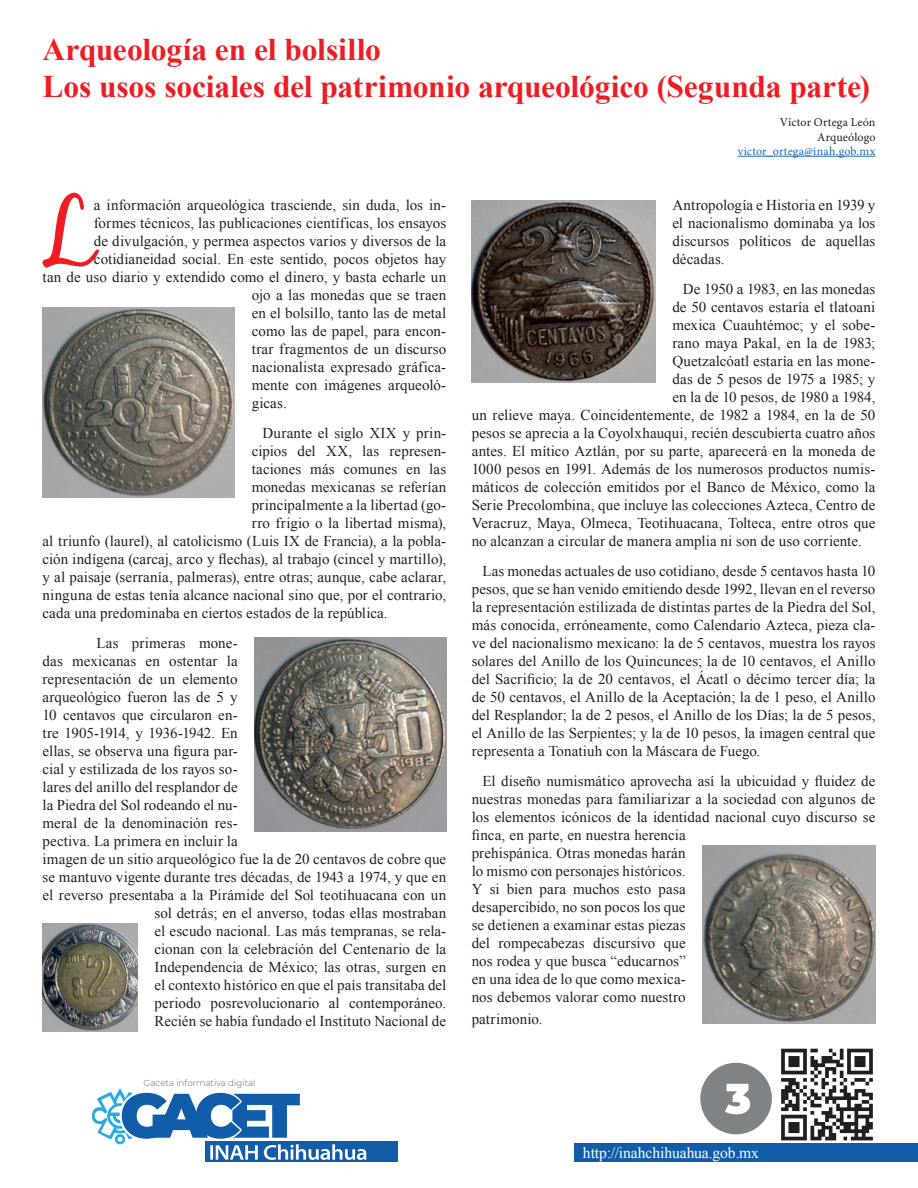
<style>
.page{position:relative;width:918px;height:1188px;background:#fff}
.page>*{position:absolute;margin:0;border:0;box-sizing:border-box;transform-origin:0 0}
.t1{font:93.9px "Black Jack";color:#ee1d23}
.t2{font:900 42px "Montserrat";color:#fff}
.t3{font:700 31.5px/37.8px "Times New Roman";letter-spacing:-.005em;color:#ee1d23}
.t4{font:15.6px "Times New Roman";color:#fff}
.t5{font:15px/18px "Times New Roman";letter-spacing:.005em;color:#231f20;text-align:justify}
.t6{font:15px "Times New Roman";letter-spacing:-.015em;color:#231f20}
.t7{font:12px/14.4px "Minion Pro";letter-spacing:.005em;color:#231f20;text-align:right}
.t8{font:12px "Minion Pro";letter-spacing:.01em;color:#1b69b4}
.t9{font:300 8.7px "Montserrat";color:#626364}
</style>
<div class="page">
<div style="left:205px;top:1141px;width:192px;height:21px;background:#125daa"></div>
<svg style="left:92px;top:1088px;width:274px;height:72px"></svg>
<div style="left:574px;top:1143px;width:344px;height:19px;background:#125daa"></div>
<div style="left:700px;top:1063px;width:72px;height:71px;background:#808385;border-radius:50%"></div>
<svg style="left:781px;top:1049px;width:92px;height:91px"></svg>
<hr style="left:738px;top:156px;width:137px;height:1px;background:#1b69b4">
<img style="left:43px;top:924px;width:95px;height:107px">
<img style="left:472px;top:200px;width:183px;height:182px">
<img style="left:43px;top:307px;width:192px;height:190px">
<img style="left:703px;top:846px;width:172px;height:178px">
<img style="left:255px;top:638px;width:191px;height:193px">
<h3 class="t3" style="left:43px;top:29px;width:829px">Arqueología en el bolsillo<br>Los usos sociales del patrimonio arqueológico (Segunda parte)</h3>
<p class="t7" style="left:780px;top:115px;width:97px">Víctor Ortega León<br>Arqueólogo</p>
<p class="t8" style="left:738px;top:143px;width:139px">victor_ortega@inah.gob.mx</p>
<h1 class="t1" style="left:40px;top:177px;width:55px">L</h1>
<p class="t5" style="left:94px;top:196px;width:354px">a información arqueológica trasciende, sin duda, los in-</p>
<p class="t5" style="left:94px;top:214px;width:354px">formes técnicos, las publicaciones científicas, los ensayos</p>
<p class="t5" style="left:94px;top:232px;width:354px">de divulgación, y permea aspectos varios y diversos de la</p>
<p class="t5" style="left:94px;top:250px;width:354px">cotidianeidad social. En este sentido, pocos objetos hay</p>
<p class="t5" style="left:43px;top:268px;width:405px">tan de uso diario y extendido como el dinero, y basta echarle un</p>
<p class="t5" style="left:252px;top:286px;width:196px">ojo a las monedas que se traen</p>
<p class="t5" style="left:252px;top:304px;width:196px">en el bolsillo, tanto las de metal</p>
<p class="t5" style="left:252px;top:322px;width:196px">como las de papel, para encon-</p>
<p class="t5" style="left:252px;top:340px;width:196px">trar fragmentos de un discurso</p>
<p class="t5" style="left:252px;top:358px;width:196px">nacionalista expresado gráfica-</p>
<p class="t5" style="left:252px;top:376px;width:196px">mente con imágenes arqueoló-</p>
<p class="t5" style="left:252px;top:394px;width:36px">gicas.</p>
<p class="t5" style="left:262px;top:424px;width:185px">Durante el siglo XIX y prin-</p>
<p class="t5" style="left:252px;top:442px;width:196px">cipios del XX, las represen-</p>
<p class="t5" style="left:252px;top:460px;width:196px">taciones más comunes en las</p>
<p class="t5" style="left:252px;top:478px;width:196px">monedas mexicanas se referían</p>
<p class="t5" style="left:252px;top:496px;width:196px">principalmente a la libertad (go-</p>
<p class="t5" style="left:252px;top:514px;width:196px">rro frigio o la libertad misma),</p>
<p class="t5" style="left:43px;top:532px;width:405px">al triunfo (laurel), al catolicismo (Luis IX de Francia), a la pobla-</p>
<p class="t5" style="left:43px;top:550px;width:405px">ción indígena (carcaj, arco y flechas), al trabajo (cincel y martillo),</p>
<p class="t5" style="left:43px;top:568px;width:405px">y al paisaje (serranía, palmeras), entre otras; aunque, cabe aclarar,</p>
<p class="t5" style="left:43px;top:586px;width:405px">ninguna de estas tenía alcance nacional sino que, por el contrario,</p>
<p class="t5" style="left:43px;top:604px;width:347px">cada una predominaba en ciertos estados de la república.</p>
<p class="t5" style="left:97px;top:634px;width:143px">Las primeras mone-</p>
<p class="t5" style="left:43px;top:652px;width:197px">das mexicanas en ostentar la</p>
<p class="t5" style="left:43px;top:670px;width:197px">representación de un elemento</p>
<p class="t5" style="left:43px;top:688px;width:197px">arqueológico fueron las de 5 y</p>
<p class="t5" style="left:43px;top:706px;width:197px">10 centavos que circularon en-</p>
<p class="t6" style="left:43px;top:723px;width:197px">tre 1905-1914, y 1936-1942. En</p>
<p class="t5" style="left:43px;top:742px;width:197px">ellas, se observa una figura par-</p>
<p class="t5" style="left:43px;top:760px;width:197px">cial y estilizada de los rayos so-</p>
<p class="t5" style="left:43px;top:778px;width:197px">lares del anillo del resplandor de</p>
<p class="t5" style="left:43px;top:796px;width:197px">la Piedra del Sol rodeando el nu-</p>
<p class="t5" style="left:43px;top:814px;width:197px">meral de la denominación res-</p>
<p class="t5" style="left:43px;top:832px;width:197px">pectiva. La primera en incluir la</p>
<p class="t5" style="left:43px;top:850px;width:405px">imagen de un sitio arqueológico fue la de 20 centavos de cobre que</p>
<p class="t5" style="left:43px;top:868px;width:405px">se mantuvo vigente durante tres décadas, de 1943 a 1974, y que en</p>
<p class="t5" style="left:43px;top:886px;width:405px">el reverso presentaba a la Pirámide del Sol teotihuacana con un</p>
<p class="t5" style="left:155px;top:904px;width:293px">sol detrás; en el anverso, todas ellas mostraban</p>
<p class="t5" style="left:155px;top:922px;width:293px">el escudo nacional. Las más tempranas, se rela-</p>
<p class="t5" style="left:155px;top:940px;width:293px">cionan con la celebración del Centenario de la</p>
<p class="t5" style="left:155px;top:958px;width:293px">Independencia de México; las otras, surgen en</p>
<p class="t5" style="left:155px;top:976px;width:293px">el contexto histórico en que el país transitaba del</p>
<p class="t5" style="left:155px;top:994px;width:293px">periodo posrevolucionario al contemporáneo.</p>
<p class="t5" style="left:155px;top:1012px;width:293px">Recién se había fundado el Instituto Nacional de</p>
<p class="t5" style="left:672px;top:196px;width:205px">Antropología e Historia en 1939 y el nacionalismo dominaba ya los discursos políticos de aquellas décadas.</p>
<p class="t5" style="left:683px;top:280px;width:194px">De 1950 a 1983, en las monedas</p>
<p class="t5" style="left:672px;top:298px;width:205px">de 50 centavos estaría el tlatoani</p>
<p class="t5" style="left:672px;top:316px;width:205px">mexica Cuauhtémoc; y el sobe-</p>
<p class="t5" style="left:672px;top:334px;width:205px">rano maya Pakal, en la de 1983;</p>
<p class="t5" style="left:672px;top:352px;width:205px">Quetzalcóatl estaría en las mone-</p>
<p class="t5" style="left:672px;top:370px;width:205px">das de 5 pesos de 1975 a 1985; y</p>
<p class="t5" style="left:672px;top:388px;width:205px">en la de 10 pesos, de 1980 a 1984,</p>
<p class="t5" style="left:472px;top:406px;width:405px">un relieve maya. Coincidentemente, de 1982 a 1984, en la de 50</p>
<p class="t5" style="left:472px;top:424px;width:405px">pesos se aprecia a la Coyolxhauqui, recién descubierta cuatro años</p>
<p class="t5" style="left:472px;top:442px;width:405px">antes. El mítico Aztlán, por su parte, aparecerá en la moneda de</p>
<p class="t5" style="left:472px;top:460px;width:405px">1000 pesos en 1991. Además de los numerosos productos numis-</p>
<p class="t5" style="left:472px;top:478px;width:405px">máticos de colección emitidos por el Banco de México, como la</p>
<p class="t5" style="left:472px;top:496px;width:405px">Serie Precolombina, que incluye las colecciones Azteca, Centro de</p>
<p class="t5" style="left:472px;top:514px;width:405px">Veracruz, Maya, Olmeca, Teotihuacana, Tolteca, entre otros que</p>
<p class="t5" style="left:472px;top:532px;width:392px">no alcanzan a circular de manera amplia ni son de uso corriente.</p>
<p class="t5" style="left:472px;top:562px;width:405px;text-indent:11px">Las monedas actuales de uso cotidiano, desde 5 centavos hasta 10 pesos, que se han venido emitiendo desde 1992, llevan en el reverso la representación estilizada de distintas partes de la Piedra del Sol, más conocida, erróneamente, como Calendario Azteca, pieza cla&shy;ve del nacionalismo mexicano: la de 5 centavos, muestra los rayos solares del Anillo de los Quincunces; la de 10 centavos, el Anillo del Sacrificio; la de 20 centavos, el Ácatl o décimo tercer día; la de 50 centavos, el Anillo de la Aceptación; la de 1 peso, el Anillo del Resplandor; la de 2 pesos, el Anillo de los Días; la de 5 pesos, el Anillo de las Serpientes; y la de 10 pesos, la imagen central que representa a Tonatiuh con la Máscara de Fuego.</p>
<p class="t5" style="left:472px;top:772px;width:405px;text-align:left;text-indent:11px">El diseño numismático aprovecha así la ubicuidad y fluidez de nuestras monedas para familiarizar a la sociedad con algunos de los elementos icónicos de la identidad nacional cuyo discurso se finca, en parte, en nuestra herencia<br>prehispánica. Otras monedas harán<br>lo mismo con personajes históricos.<br>Y si bien para muchos esto pasa<br>desapercibido, no son pocos los que<br>se detienen a examinar estas piezas<br>del rompecabezas discursivo que<br>nos rodea y que busca “educarnos”<br>en una idea de lo que como mexica-<br>nos debemos valorar como nuestro</p>
<p class="t5" style="left:472px;top:1010px;width:72px">patrimonio.</p>
<p class="t9" style="left:144px;top:1077px;width:113px">Gaceta informativa digital</p>
<h2 class="t2" style="left:725px;top:1068px;width:27px">3</h2>
<p class="t4" style="left:583px;top:1143px;width:177px">http://inahchihuahua.gob.mx</p>
</div>
